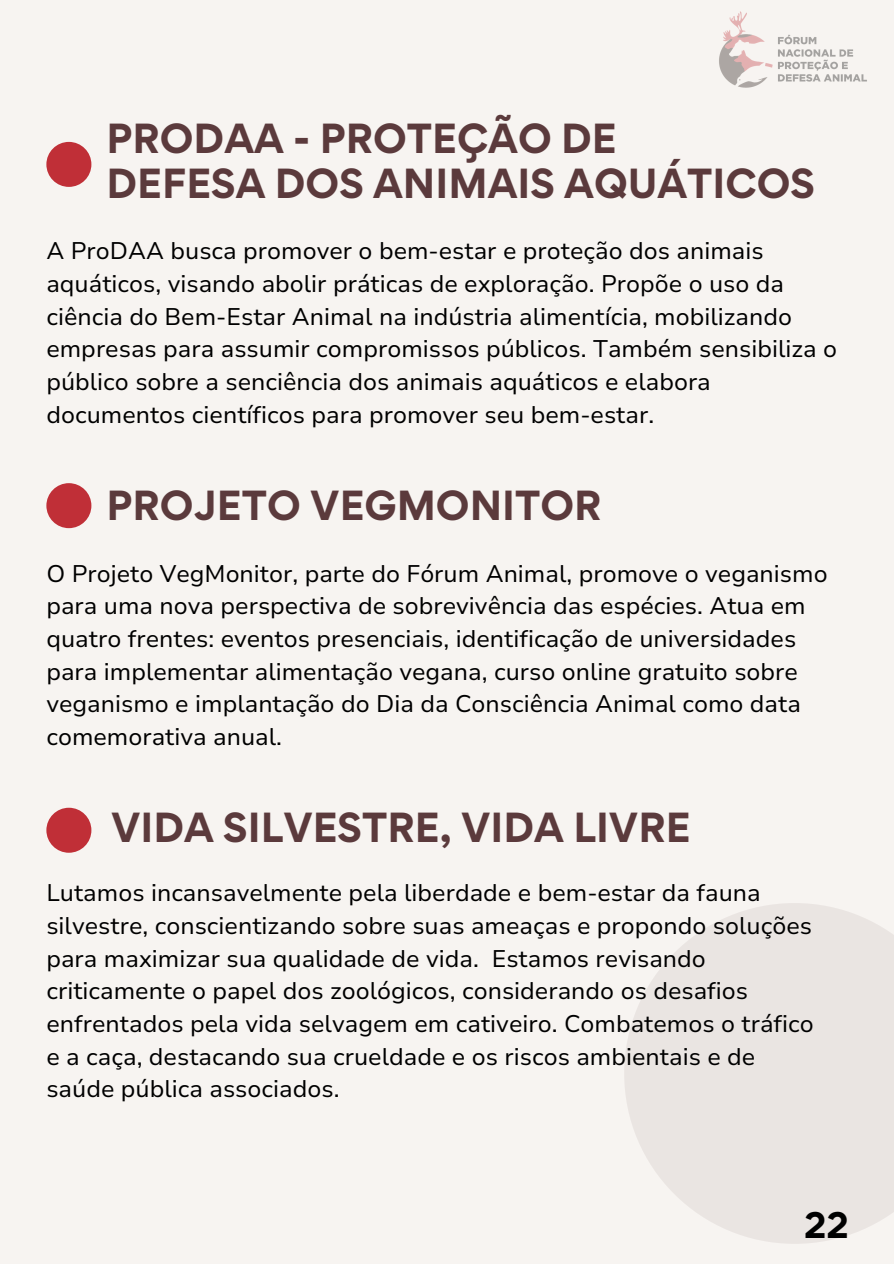
<style>
.page{position:relative;width:894px;height:1264px;background:#fff}
.page>*{position:absolute;margin:0;border:0;box-sizing:border-box;transform-origin:0 0}
.t1{font:700 37.5px "Gordita";color:#5b3a3c}
.t2{font:700 33px "Gordita";color:#000}
.t3{font:24px/32.7px "Nunito Sans 10 pt";color:#000}
</style>
<div class="page">
<div style="left:0;top:0;width:893px;height:1263px;background:#f7f4f1"></div>
<div style="left:46px;top:483px;width:45px;height:45px;background:#c02f37;border-radius:50%"></div>
<img style="left:719px;top:11px;width:148px;height:77px">
<svg style="left:624px;top:903px;width:269px;height:340px;fill:#eae5e2"></svg>
<div style="left:46px;top:807px;width:45px;height:45px;background:#c02f37;border-radius:50%"></div>
<div style="left:46px;top:142px;width:45px;height:45px;background:#c02f37;border-radius:50%"></div>
<p class="t1" style="left:106px;top:113px;width:511px">PRODAA - PROTEÇÃO DE</p>
<p class="t1" style="left:106px;top:158px;width:709px">DEFESA DOS ANIMAIS AQUÁTICOS</p>
<p class="t3" style="left:46px;top:235px;width:792px">A ProDAA busca promover o bem-estar e proteção dos animais aquáticos, visando abolir práticas de exploração. Propõe o uso da ciência do Bem-Estar Animal na indústria alimentícia, mobilizando empresas para assumir compromissos públicos. Também sensibiliza o público sobre a senciência dos animais aquáticos e elabora documentos científicos para promover seu bem-estar.</p>
<p class="t1" style="left:106px;top:480px;width:496px">PROJETO VEGMONITOR</p>
<h1 class="t3" style="left:46px;top:557px;width:782px">O Projeto VegMonitor, parte do Fórum Animal, promove o veganismo para uma nova perspectiva de sobrevivência das espécies. Atua em quatro frentes: eventos presenciais, identificação de universidades para implementar alimentação vegana, curso online gratuito sobre veganismo e implantação do Dia da Consciência Animal como data comemorativa anual.</h1>
<p class="t1" style="left:111px;top:802px;width:581px">VIDA SILVESTRE, VIDA LIVRE</p>
<p class="t3" style="left:46px;top:877px;width:768px">Lutamos incansavelmente pela liberdade e bem-estar da fauna silvestre, conscientizando sobre suas ameaças e propondo soluções para maximizar sua qualidade de vida. Estamos revisando criticamente o papel dos zoológicos, considerando os desafios enfrentados pela vida selvagem em cativeiro. Combatemos o tráfico e a caça, destacando sua crueldade e os riscos ambientais e de saúde pública associados.</p>
<p class="t2" style="left:804px;top:1203px;width:46px">22</p>
</div>
